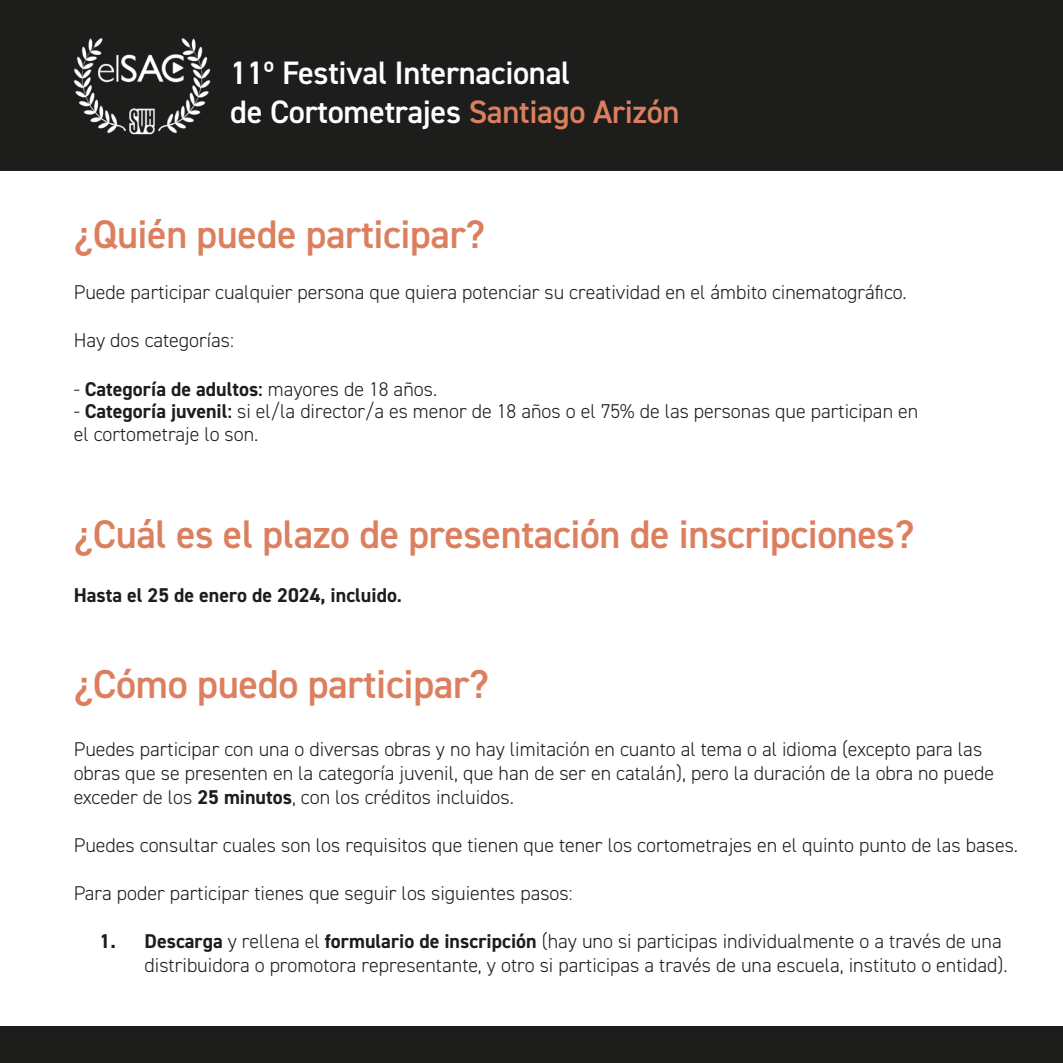
<style>
.page{position:relative;width:1063px;height:1063px;background:#fff}
.page>*{position:absolute;margin:0;border:0;box-sizing:border-box;transform-origin:0 0}
.t1{font:600 40.5px "DIN2014";letter-spacing:-.01em;color:#db7f5f}
.t2{font:600 40px "DIN2014";letter-spacing:-.01em;color:#db7f5f}
.t3{font:600 32.5px/39px "DIN2014";letter-spacing:-.01em;color:#fff}
.t4{font:300 20px/24px "DIN2014";color:#1d1d1b}
.t5{font:700 20px "DIN2014";color:#1d1d1b}
.s1{color:#db7f5f}
.s2{font-weight:300}
.s3{font-weight:600}
.s4{font-weight:700}
</style>
<div class="page">
<div style="left:0;top:1027px;width:1063px;height:36px;background:#1d1d1b"></div>
<div style="left:0;top:0;width:1063px;height:170px;background:#1d1d1b"></div>
<img style="left:73px;top:38px;width:138px;height:97px">
<p class="t3" style="left:230px;top:53px;width:451px">11º Festival Internacional<br>de Cortometrajes <span class="s1">Santiago Arizón</span></p>
<p class="t2" style="left:74px;top:207px;width:413px">¿Quién puede participar?</p>
<p class="t4" style="left:74px;top:280px;width:835px">Puede participar cualquier persona que quiera potenciar su creatividad en el ámbito cinematográfico.</p>
<p class="t4" style="left:74px;top:328px;width:162px">Hay dos categorías:</p>
<p class="t5" style="left:74px;top:375px;width:365px"><span class="s2">-</span> Categoría de adultos<span class="s3">:</span> <span class="s2">mayores de 18 años.</span></p>
<p class="t4" style="left:74px;top:400px;width:846px;line-height:22.5px">- <span class="s4">Categoría juvenil</span><span class="s3">:</span> si el/la director/a es menor de 18 años o el 75% de las personas que participan en el cortometraje lo son.</p>
<p class="t2" style="left:74px;top:508px;width:842px">¿Cuál es el plazo de presentación de inscripciones?</p>
<p class="t5" style="left:74px;top:582px;width:330px">Hasta el 25 de enero de 2024, incluido<span class="s3">.</span></p>
<p class="t1" style="left:74px;top:657px;width:417px">¿Cómo puedo participar?</p>
<p class="t4" style="left:74px;top:737px;width:922px">Puedes participar con una o diversas obras y no hay limitación en cuanto al tema o al idioma (excepto para las obras que se presenten en la categoría juvenil, que han de ser en catalán), pero la duración de la obra no puede exceder de los <span class="s4">25 minutos</span>, con los créditos incluidos.</p>
<p class="t4" style="left:74px;top:833px;width:946px">Puedes consultar cuales son los requisitos que tienen que tener los cortometrajes en el quinto punto de las bases.</p>
<p class="t4" style="left:74px;top:881px;width:501px">Para poder participar tienes que seguir los siguientes pasos:</p>
<p class="t4" style="left:145px;top:929px;width:865px;text-indent:-45px"><span class="s4">1. Descarga</span> y rellena el <span class="s4">formulario de inscripción</span> (hay uno si participas individualmente o a través de una distribuidora o promotora representante, y otro si participas a través de una escuela, instituto o entidad).</p>
</div>
